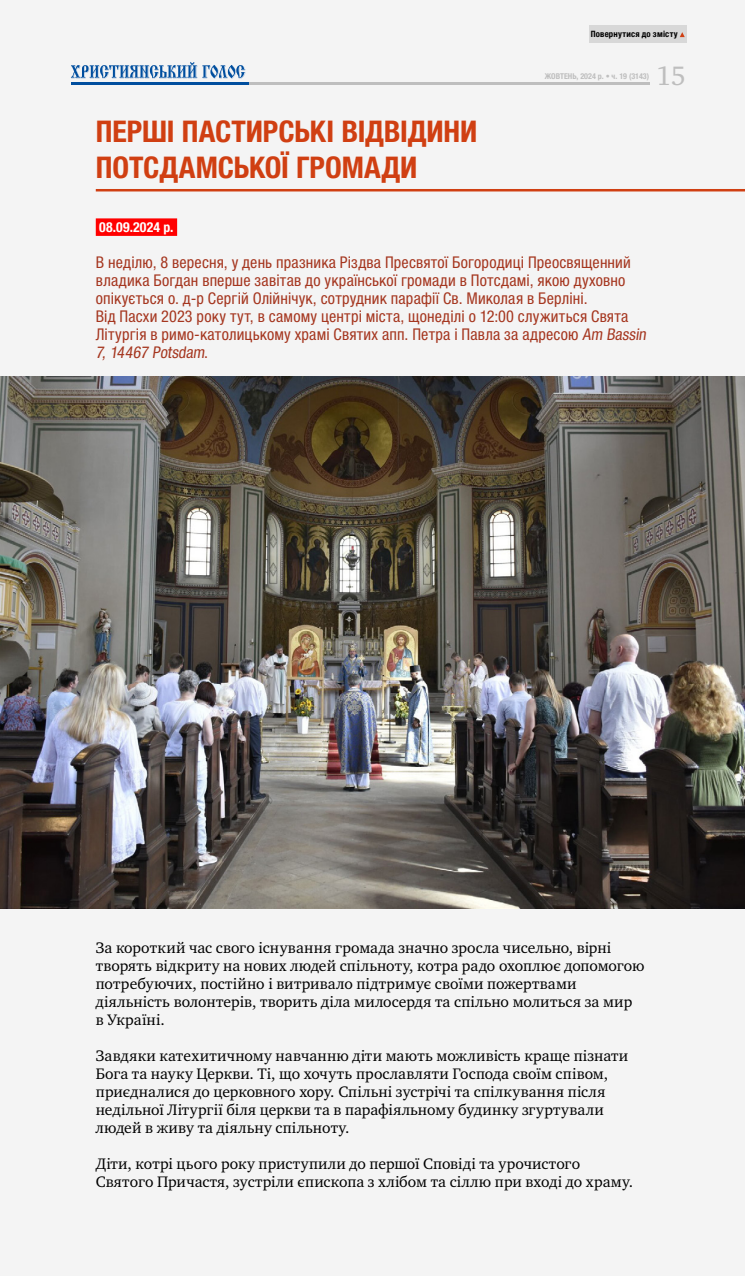
<style>
.page{position:relative;width:745px;height:1276px;background:#fff}
.page>*{position:absolute;margin:0;border:0;box-sizing:border-box;transform-origin:0 0}
.t1{font:700 condensed 30px/36px "Helvetica Neue LTCYR";letter-spacing:-.005em;color:#d03f12}
.t2{font:27.38px "Charter C";color:#bebebe}
.t3{font:condensed 16.25px/18px "Helvetica Neue LTCYR";letter-spacing:.01em;color:#a5361f}
.t4{font:15.62px/18px "Charter C";letter-spacing:.01em;color:#000}
.t5{font:700 condensed 13.75px "Helvetica Neue LTCYR";letter-spacing:.015em;color:#fff}
.t6{font:700 condensed 8.75px "Helvetica Neue LTCYR";letter-spacing:.025em;color:#000}
.t7{font:700 condensed 8px "Helvetica Neue LTCYR";color:#bebebe}
</style>
<div class="page">
<div style="left:0;top:0;width:744px;height:1276px;background:#f4f4f4"></div>
<hr style="left:71px;top:82px;width:577px;height:3px;background:#bebebe">
<hr style="left:96px;top:189px;width:648px;height:2px;background:#d03f12">
<div style="left:96px;top:218px;width:81px;height:18px;background:#f00"></div>
<hr style="left:71px;top:82px;width:177px;height:3px;background:#004e9e">
<svg style="left:71px;top:62px;width:174px;height:17px"></svg>
<div style="left:588px;top:25px;width:98px;height:18px;background:#d8d8d8"></div>
<svg style="left:680px;top:32px;width:4px;height:5px"></svg>
<img style="left:0;top:377px;width:744px;height:531px">
<p class="t6" style="left:590px;top:29px;width:88px">Повернутися до змісту</p>
<p class="t7" style="left:544px;top:71px;width:106px">ЖОВТЕНЬ, 2024 р. • ч. 19 (3143)</p>
<h2 class="t2" style="left:656px;top:61px;width:31px">15</h2>
<h1 class="t1" style="left:96px;top:114px;width:383px">ПЕРШІ ПАСТИРСЬКІ ВІДВІДИНИ<br>ПОТСДАМСЬКОЇ ГРОМАДИ</h1>
<p class="t5" style="left:99px;top:220px;width:76px">08.09.2024 р.</p>
<p class="t3" style="left:96px;top:254px;width:554px">В неділю, 8 вересня, у день празника Різдва Пресвятої Богородиці Преосвященний владика Богдан вперше завітав до української громади в Потсдамі, якою духовно опікується о. д-р Сергій Олійнічук, сотрудник парафії Св. Миколая в Берліні.<br>Від Пасхи 2023 року тут, в самому центрі міста, щонеділі о 12:00 служиться Свята Літургія в римо-католицькому храмі Святих апп. Петра і Павла за адресою Am Bassin 7, 14467 Potsdam.</p>
<p class="t4" style="left:96px;top:938px;width:549px">За короткий час свого існування громада значно зросла чисельно, вірні творять відкриту на нових людей спільноту, котра радо охоплює допомогою потребуючих, постійно і витривало підтримує своїми пожертвами діяльність волонтерів, творить діла милосердя та спільно молиться за мир в Україні.</p>
<p class="t4" style="left:96px;top:1046px;width:533px">Завдяки катехитичному навчанню діти мають можливість краще пізнати Бога та науку Церкви. Ті, що хочуть прославляти Господа своїм співом, приєдналися до церковного хору. Спільні зустрічі та спілкування після недільної Літургії біля церкви та в парафіяльному будинку згуртували людей в живу та діяльну спільноту.</p>
<p class="t4" style="left:96px;top:1154px;width:538px">Діти, котрі цього року приступили до першої Сповіді та урочистого<br>Святого Причастя, зустріли єпископа з хлібом та сіллю при вході до храму.</p>
</div>
